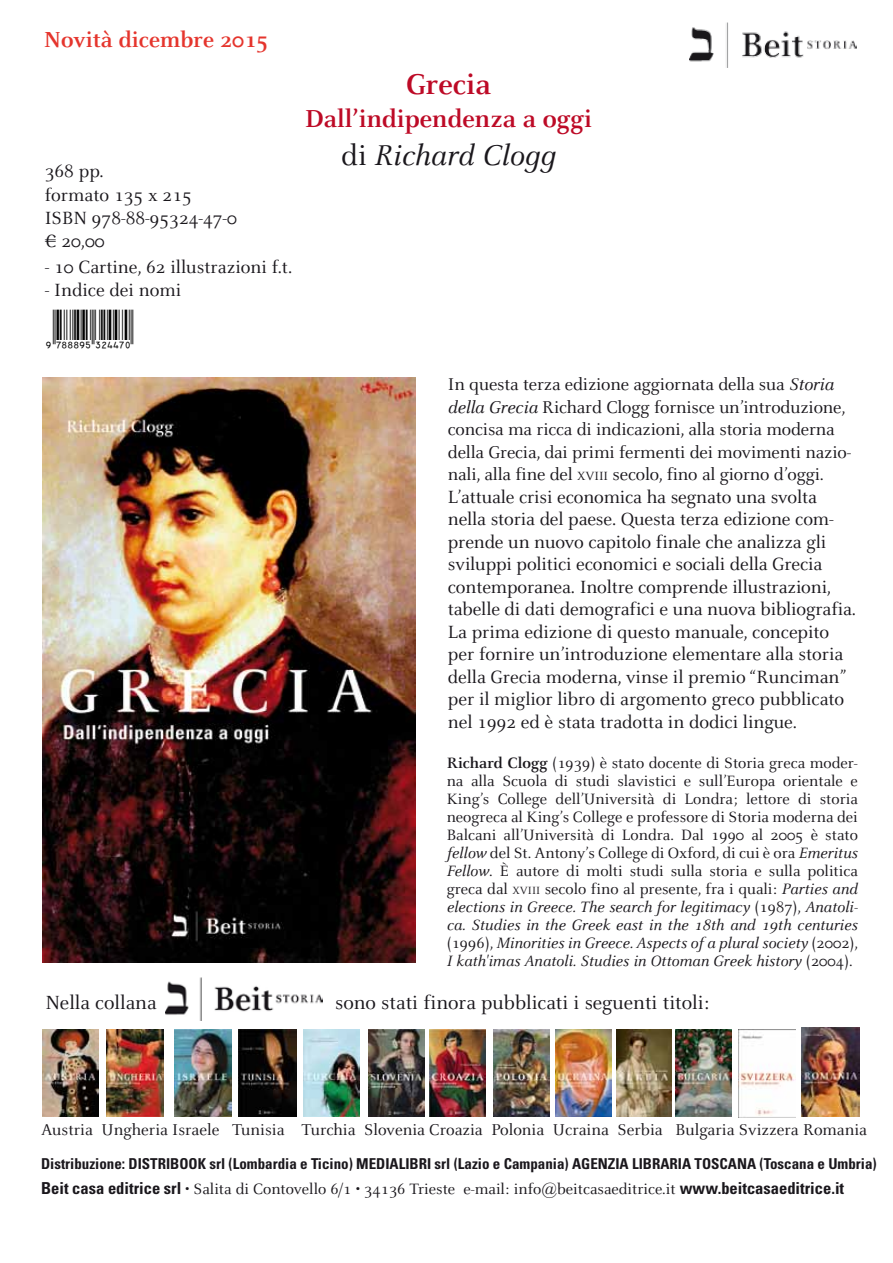
<style>
.page{position:relative;width:893px;height:1263px;background:#fff}
.page>*{position:absolute;margin:0;border:0;box-sizing:border-box;transform-origin:0 0}
.t1{font:italic 31.5px "Celeste";color:#1a171c}
.t2{font:700 31.5px "Celeste";color:#bd0a26}
.t3{font:700 27px "Celeste";color:#bd0a26}
.t4{font:700 24px "Celeste";color:#e5352d}
.t5{font:21px "Celeste";color:#1a171c}
.t6{font:19.5px/22.5px "Celeste";letter-spacing:-.005em;color:#1a171c}
.t7{font:18.75px/22.5px "Celeste";letter-spacing:-.01em;color:#1a171c}
.t8{font:17.25px "Celeste";color:#1a171c}
.t9{font:16.5px/18px "Celeste";color:#1a171c;text-align:justify}
.t10{font:700 condensed 15px "Univers LT";color:#1a171c}
.s1{font-style:normal}
.s2{font-style:italic}
.s3{font-size:13.2px}
.s4{font-weight:700}
.s5{font-size:11.55px}
.s6{font-family:"Univers LT";font-weight:700;font-stretch:condensed}
</style>
<div class="page">
<img style="left:165px;top:977px;width:157px;height:43px">
<img style="left:555px;top:1029px;width:57px;height:87px">
<img style="left:493px;top:1029px;width:56px;height:87px">
<img style="left:429px;top:1029px;width:56px;height:87px">
<img style="left:368px;top:1029px;width:56px;height:88px">
<img style="left:616px;top:1029px;width:56px;height:88px">
<img style="left:676px;top:1029px;width:56px;height:87px">
<img style="left:689px;top:22px;width:168px;height:46px">
<img style="left:304px;top:1029px;width:56px;height:87px">
<img style="left:175px;top:1029px;width:57px;height:87px">
<img style="left:239px;top:1029px;width:57px;height:87px">
<img style="left:107px;top:1029px;width:56px;height:88px">
<img style="left:43px;top:1029px;width:56px;height:87px">
<img style="left:43px;top:378px;width:373px;height:585px">
<img style="left:738px;top:1029px;width:58px;height:88px">
<img style="left:802px;top:1028px;width:57px;height:88px">
<h3 class="t4" style="left:44px;top:25px;width:226px">Novità dicembre 2015</h3>
<p class="t6" style="left:45px;top:159px;width:194px;line-height:23.4px">368 pp.<br>formato 135 x 215<br>ISBN 978-88-95324-47-0 € 20,00</p>
<p class="t6" style="left:45px;top:255px;width:249px">- 10 Cartine, 62 illustrazioni f.t.</p>
<p class="t6" style="left:45px;top:279px;width:138px">- Indice dei nomi</p>
<h1 class="t2" style="left:406px;top:66px;width:87px">Grecia</h1>
<h2 class="t3" style="left:305px;top:102px;width:289px">Dall’indipendenza a oggi</h2>
<h1 class="t1" style="left:341px;top:136px;width:216px"><span class="s1">di</span> Richard Clogg</h1>
<p class="t7" style="left:448px;top:373px;width:405px">In questa terza edizione aggiornata della sua <span class="s2">Storia della Grecia</span> Richard Clogg fornisce un’introduzione, concisa ma ricca di indicazioni, alla storia moderna della Grecia, dai primi fermenti dei movimenti nazio&shy;nali, alla fine del <span class="s3">XVIII</span> secolo, fino al giorno d’oggi.</p>
<p class="t6" style="left:448px;top:485px;width:410px">L’attuale crisi economica ha segnato una svolta nella storia del paese. Questa terza edizione com&shy;prende un nuovo capitolo finale che analizza gli sviluppi politici economici e sociali della Grecia contemporanea. Inoltre comprende illustrazioni, tabelle di dati demografici e una nuova bibliografia.<br>La prima edizione di questo manuale, concepito per fornire un’introduzione elementare alla storia della Grecia moderna, vinse il premio “Runciman” per il miglior libro di argomento greco pubblicato nel 1992 ed è stata tradotta in dodici lingue.</p>
<p class="t9" style="left:447px;top:754px;width:413px"><span class="s4">Richard Clogg</span> (1939) è stato docente di Storia greca moder&shy;na alla Scuola di studi slavistici e sull’Europa orientale e King’s College dell’Università di Londra; lettore di storia neogreca al King’s College e professore di Storia moderna dei Balcani all’Università di Londra. Dal 1990 al 2005 è stato <span class="s2">fellow</span> del St. Antony’s College di Oxford, di cui è ora <span class="s2">Emeritus Fellow</span>. È autore di molti studi sulla storia e sulla politica greca dal <span class="s5">XVIII</span> secolo fino al presente, fra i quali: <span class="s2">Parties and elections in Greece. The search for legitimacy</span> (1987), <span class="s2">Anatoli&shy;ca. Studies in the Greek east in the 18th and 19th centuries </span>(1996), <span class="s2">Minorities in Greece. Aspects of a plural society</span> (2002), <span class="s2">I kath'imas Anatoli. Studies in Ottoman Greek history</span> (2004).</p>
<p class="t5" style="left:45px;top:990px;width:113px">Nella collana</p>
<p class="t5" style="left:335px;top:990px;width:376px">sono stati finora pubblicati i seguenti titoli:</p>
<p class="t8" style="left:41px;top:1119px;width:827px">Austria Ungheria Israele Tunisia Turchia Slovenia Croazia Polonia Ucraina Serbia Bulgaria Svizzera Romania</p>
<p class="t10" style="left:41px;top:1154px;width:837px">Distribuzione: DISTRIBOOK srl (Lombardia e Ticino) MEDIALIBRI srl (Lazio e Campania) AGENZIA LIBRARIA TOSCANA (Toscana e Umbria)</p>
<p class="t9" style="left:41px;top:1180px;width:805px"><span class="s6">Beit casa editrice srl</span> • Salita di Contovello 6/1 • 34136 Trieste e-mail: info@beitcasaeditrice.it <span class="s6">www.beitcasaeditrice.it</span></p>
</div>
